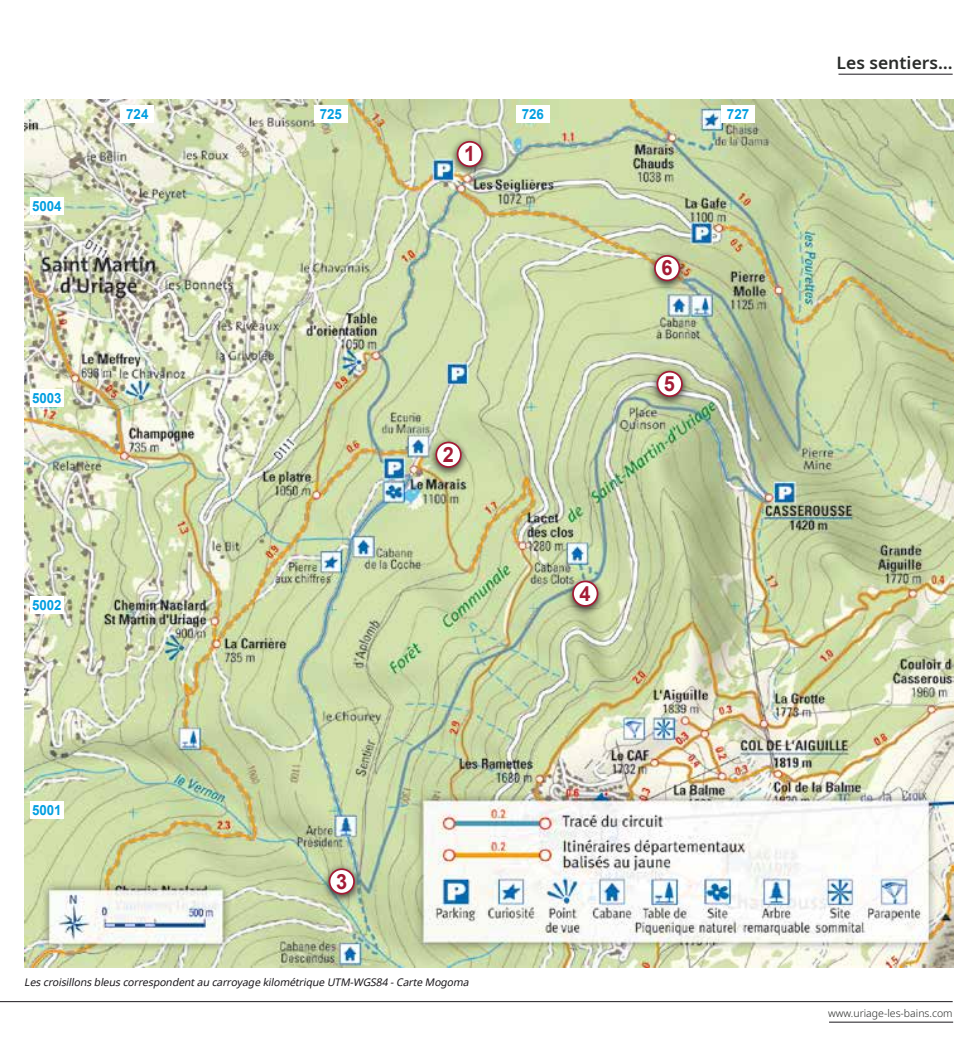
<style>
.page{position:relative;width:978px;height:1042px;background:#fff}
.page>*{position:absolute;margin:0;border:0;box-sizing:border-box;transform-origin:0 0}
.t1{font:700 21px "Arial";color:#a41b35;scale:.95 1}
.t2{font:600 17.5px "Noto Sans";color:#2a2c2a}
.t3{font:700 14px "Arial";color:#009ee0;scale:.95 1}
.t4{font:italic 10.5px "Noto Sans";color:#1a171c}
.t5{font:300 10.5px "Noto Sans";color:#2a2c2a}
</style>
<div class="page">
<hr style="left:0;top:1001px;width:952px;height:1px;background:#1a171c">
<hr style="left:828px;top:1022px;width:124px;height:1px;background:#1a171c">
<hr style="left:838px;top:74px;width:114px;height:1px;background:#1a171c">
<img style="left:25px;top:99px;width:927px;height:868px">
<div style="left:321px;top:863px;width:41px;height:41px;background:#1a171c;opacity:.75"></div>
<div style="left:329px;top:869px;width:25px;height:24px;background:#fff;border-radius:50%"></div>
<div style="left:328px;top:868px;width:27px;height:26px;border:2px solid #a41b35;border-radius:50%"></div>
<div style="left:428px;top:437px;width:41px;height:41px;background:#1a171c;opacity:.75"></div>
<div style="left:436px;top:442px;width:24px;height:25px;background:#fff;border-radius:50%"></div>
<div style="left:435px;top:441px;width:26px;height:27px;border:2px solid #a41b35;border-radius:50%"></div>
<div style="left:449px;top:136px;width:41px;height:41px;background:#1a171c;opacity:.75"></div>
<div style="left:457px;top:142px;width:25px;height:24px;background:#fff;border-radius:50%"></div>
<div style="left:456px;top:141px;width:27px;height:26px;border:2px solid #a41b35;border-radius:50%"></div>
<div style="left:565px;top:576px;width:40px;height:41px;background:#1a171c;opacity:.75"></div>
<div style="left:573px;top:581px;width:24px;height:25px;background:#fff;border-radius:50%"></div>
<div style="left:572px;top:580px;width:26px;height:27px;border:2px solid #a41b35;border-radius:50%"></div>
<div style="left:649px;top:366px;width:41px;height:41px;background:#1a171c;opacity:.75"></div>
<div style="left:657px;top:372px;width:24px;height:24px;background:#fff;border-radius:50%"></div>
<div style="left:656px;top:371px;width:26px;height:26px;border:2px solid #a41b35;border-radius:50%"></div>
<div style="left:646px;top:250px;width:41px;height:41px;background:#1a171c;opacity:.75"></div>
<div style="left:654px;top:256px;width:25px;height:24px;background:#fff;border-radius:50%"></div>
<div style="left:654px;top:255px;width:26px;height:26px;border:2px solid #a41b35;border-radius:50%"></div>
<div style="left:30px;top:197px;width:33px;height:18px;background:#fff"></div>
<div style="left:30px;top:801px;width:33px;height:18px;background:#fff"></div>
<div style="left:30px;top:596px;width:33px;height:18px;background:#fff"></div>
<div style="left:30px;top:389px;width:33px;height:18px;background:#fff"></div>
<div style="left:121px;top:105px;width:33px;height:18px;background:#fff"></div>
<div style="left:721px;top:105px;width:33px;height:18px;background:#fff"></div>
<div style="left:516px;top:105px;width:33px;height:18px;background:#fff"></div>
<div style="left:314px;top:105px;width:33px;height:18px;background:#fff"></div>
<h3 class="t3" style="left:126px;top:105px;width:25px">724</h3>
<h3 class="t3" style="left:320px;top:105px;width:25px">725</h3>
<h3 class="t3" style="left:521px;top:105px;width:25px">726</h3>
<h3 class="t3" style="left:726px;top:105px;width:25px">727</h3>
<h3 class="t3" style="left:32px;top:197px;width:33px">5004</h3>
<h3 class="t3" style="left:32px;top:389px;width:33px">5003</h3>
<h3 class="t3" style="left:32px;top:596px;width:33px">5002</h3>
<h3 class="t3" style="left:32px;top:801px;width:33px">5001</h3>
<h1 class="t1" style="left:464px;top:140px;width:13px">1</h1>
<h1 class="t1" style="left:442px;top:440px;width:13px">2</h1>
<h1 class="t1" style="left:336px;top:867px;width:13px">3</h1>
<p class="t4" style="left:24px;top:974px;width:448px">Les croisillons bleus correspondentau carroyage kilométrique UTM-WGS84 -Carte Mogoma</p>
<h1 class="t1" style="left:661px;top:254px;width:13px">6</h1>
<h1 class="t1" style="left:663px;top:370px;width:13px">5</h1>
<h1 class="t1" style="left:579px;top:579px;width:13px">4</h1>
<h2 class="t2" style="left:836px;top:51px;width:117px">Les sentiers…</h2>
<p class="t5" style="left:828px;top:1005px;width:126px">www.uriage-les-bains.com</p>
</div>
